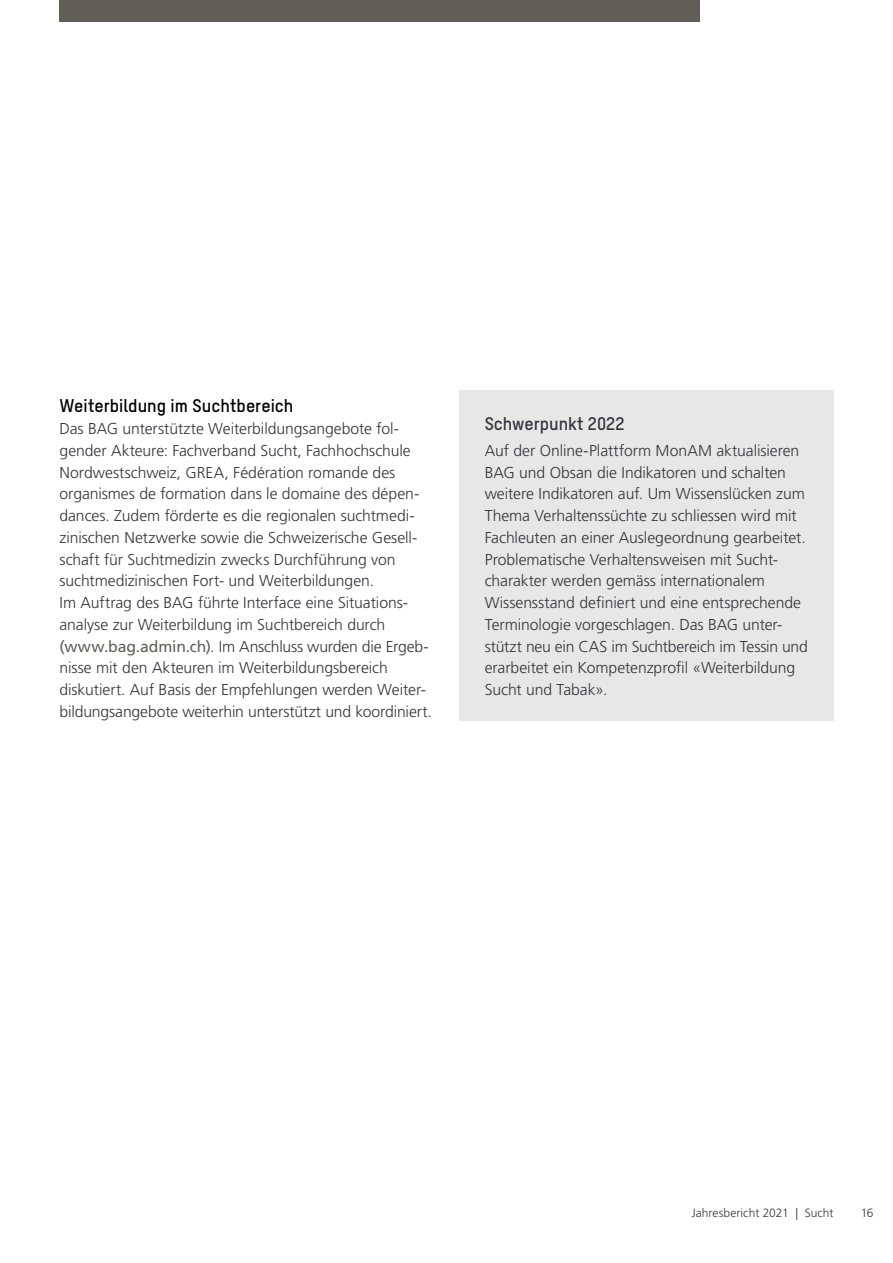
<style>
.page{position:relative;width:893px;height:1263px;background:#fff}
.page>*{position:absolute;margin:0;border:0;box-sizing:border-box;transform-origin:0 0}
.Untertitel{font:18px "T Star Pro Bold";color:#000}
.Grundtext{font:18px "T Star Pro Bold";color:#33353e}
.Grundtext-2{font:300 15.75px/21.8px "Frutiger LT Std";letter-spacing:-.005em;color:#33353e}
.t1{font:300 12px "Frutiger LT Std";letter-spacing:.005em;color:#33353e}
.s1{font-weight:400;color:#625f58}
</style>
<div class="page">
<div style="left:60px;top:0;width:640px;height:21px;background:#625f58"></div>
<div style="left:459px;top:391px;width:374px;height:330px;background:#e7e7e6"></div>
<p class="Untertitel" style="left:60px;top:393px;width:235px">Weiterbildung im Suchtbereich</p>
<p class="Grundtext-2" style="left:60px;top:418px;width:361px">Das BAG unterstützte Weiterbildungsangebote fol&shy;gender Akteure: Fachverband Sucht, Fachhochschule Nordwestschweiz, GREA, Fédération romande des organismes de formation dans le domaine des dépen&shy;dances. Zudem förderte es die regionalen suchtmedi&shy;zinischen Netzwerke sowie die Schweizerische Gesell&shy;schaft für Suchtmedizin zwecks Durchführung von suchtmedizinischen Fort- und Weiterbildungen.</p>
<p class="Grundtext-2" style="left:60px;top:592px;width:374px">Im Auftrag des BAG führte Interface eine Situations&shy;analyse zur Weiterbildung im Suchtbereich durch <span class="s1">(www.bag.admin.ch)</span>. Im Anschluss wurden die Ergeb&shy;nisse mit den Akteuren im Weiterbildungsbereich diskutiert. Auf Basis der Empfehlungen werden Weiter&shy;bildungsangebote weiterhin unterstützt und koordiniert.</p>
<p class="Grundtext" style="left:485px;top:410px;width:141px">Schwerpunkt 2022</p>
<p class="Grundtext-2" style="left:485px;top:440px;width:325px">Auf der Online-Plattform MonAM aktualisieren BAG und Obsan die Indikatoren und schalten weitere Indikatoren auf. Um Wissenslücken zum Thema Verhaltenssüchte zu schliessen wird mit Fachleuten an einer Auslegeordnung gearbeitet.<br>Problematische Verhaltensweisen mit Sucht&shy;charakter werden gemäss internationalem Wissensstand definiert und eine entsprechende Terminologie vorgeschlagen. Das BAG unter&shy;stützt neu ein CAS im Suchtbereich im Tessin und erarbeitet ein Kompetenzprofil «Weiterbildung Sucht und Tabak».</p>
<p class="t1" style="left:692px;top:1206px;width:143px">Jahresbericht 2021 | Sucht</p>
<p class="t1" style="left:861px;top:1206px;width:14px">16</p>
</div>
